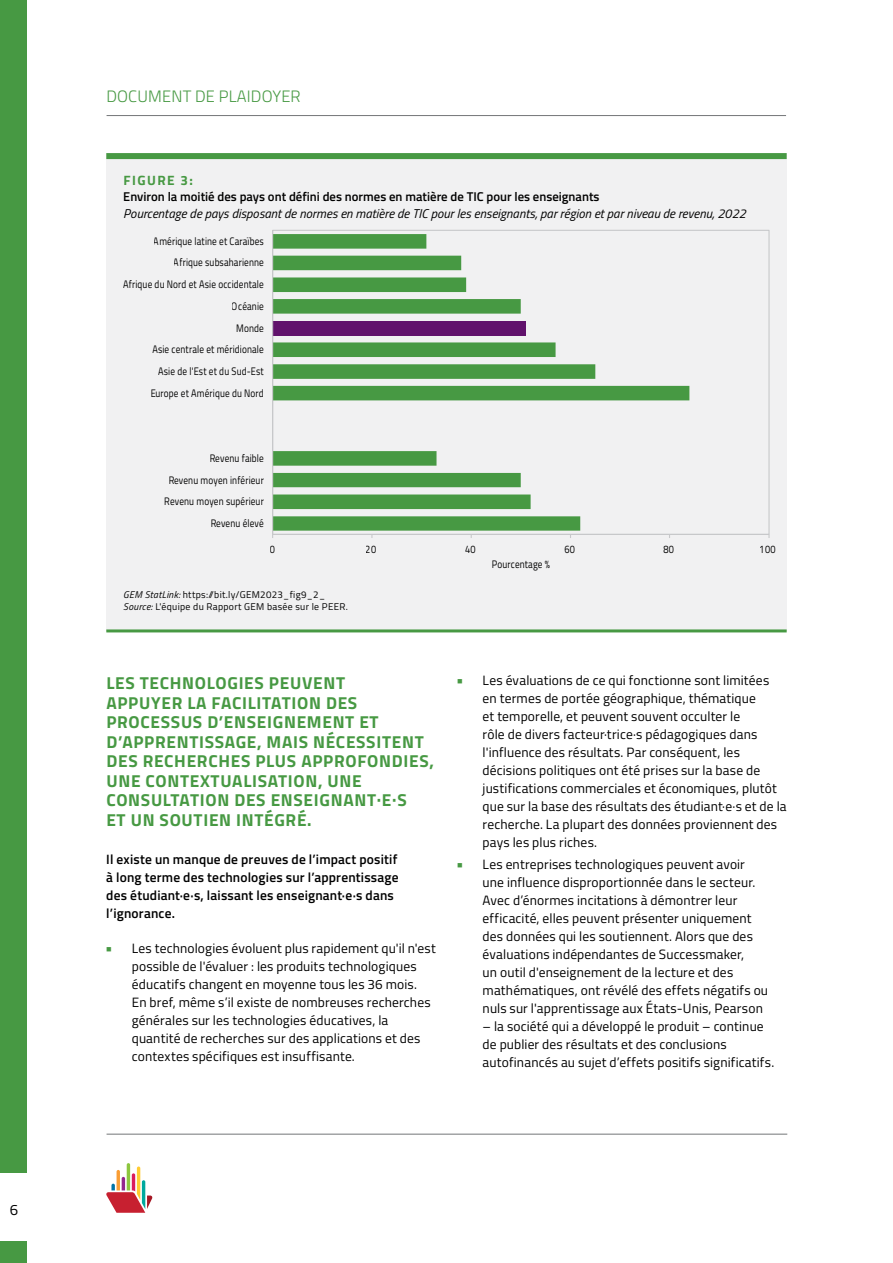
<style>
.page{position:relative;width:893px;height:1263px;background:#fff}
.page>*{position:absolute;margin:0;border:0;box-sizing:border-box;transform-origin:0 0}
.t1{font:700 17.25px/19.5px "Titillium Web";letter-spacing:.04em;color:#479943}
.t2{font:300 16.5px "Titillium Web";letter-spacing:.01em;color:#479943}
.t3{font:15px "Titillium Web";color:#000}
.t4{font:13.5px/18px "Titillium Web";letter-spacing:.01em;color:#000}
.t5{font:600 13.5px/18px "Titillium Web";letter-spacing:.015em;color:#000}
.t6{font:700 13.5px "Titillium Web";letter-spacing:.11em;color:#479943}
.t7{font:italic 12.75px "Titillium Web";letter-spacing:.005em;color:#000}
.t8{font:600 12.75px "Titillium Web";color:#000}
.t9{font:10.8px "Titillium Web";letter-spacing:.015em;color:#000;scale:.85 1}
.t10{font:9.75px/12px "Titillium Web";letter-spacing:.03em;color:#000}
.s1{font-style:italic}
</style>
<div class="page">
<div style="left:0;top:0;width:27px;height:1263px;background:#479943"></div>
<hr style="left:107px;top:115px;width:679px;height:1px;background:#737577">
<hr style="left:107px;top:1134px;width:680px;height:1px;background:#737577">
<svg style="left:106px;top:1163px;width:46px;height:50px"></svg>
<div style="left:0;top:1173px;width:85px;height:67px;background:#fff"></div>
<div style="left:106px;top:153px;width:681px;height:478px;background:#f1f1f2"></div>
<div style="left:106px;top:153px;width:681px;height:6px;background:#479943"></div>
<hr style="left:106px;top:629px;width:681px;height:3px;background:#479943">
<svg style="left:273px;top:234px;width:416px;height:297px"></svg>
<hr style="left:273px;top:534px;width:496px;height:1px;background:#c7c8ca">
<hr style="left:272px;top:230px;width:1px;height:304px;background:#c7c8ca">
<p class="t3" style="left:10px;top:1199px;width:10px">6</p>
<p class="t2" style="left:106px;top:85px;width:196px">DOCUMENT DE PLAIDOYER</p>
<p class="t6" style="left:123px;top:170px;width:71px">FIGURE 3:</p>
<p class="t8" style="left:123px;top:187px;width:478px">Environ la moitié des pays ont défini des normes en matière de TIC pour les enseignants</p>
<p class="t7" style="left:123px;top:204px;width:624px">Pourcentage de pays disposant de normes en matière de TIC pour les enseignants, par région et par niveau de revenu, 2022</p>
<p class="t9" style="left:154px;top:233px;width:131px">Amérique latine et Caraïbes</p>
<p class="t9" style="left:174px;top:255px;width:107px">Afrique subsaharienne</p>
<p class="t9" style="left:123px;top:277px;width:167px">Afrique du Nord et Asie occidentale</p>
<p class="t9" style="left:232px;top:298px;width:39px">Océanie</p>
<p class="t9" style="left:236px;top:320px;width:34px">Monde</p>
<p class="t9" style="left:152px;top:342px;width:133px">Asie centrale et méridionale</p>
<p class="t9" style="left:158px;top:363px;width:126px">Asie de l'Est et du Sud-Est</p>
<p class="t9" style="left:150px;top:385px;width:135px">Europe et Amérique du Nord</p>
<p class="t9" style="left:209px;top:450px;width:65px">Revenu faible</p>
<p class="t9" style="left:168px;top:472px;width:114px">Revenu moyen inférieur</p>
<p class="t9" style="left:164px;top:493px;width:119px">Revenu moyen supérieur</p>
<p class="t9" style="left:210px;top:515px;width:64px">Revenu élevé</p>
<p class="t9" style="left:270px;top:541px;width:8px">0</p>
<p class="t9" style="left:366px;top:541px;width:14px">20</p>
<p class="t9" style="left:465px;top:541px;width:14px">40</p>
<p class="t9" style="left:564px;top:541px;width:14px">60</p>
<p class="t9" style="left:664px;top:541px;width:14px">80</p>
<p class="t9" style="left:760px;top:541px;width:20px">100</p>
<p class="t9" style="left:492px;top:557px;width:70px">Pourcentage %</p>
<p class="t10" style="left:123px;top:588px;width:226px"><span class="s1">GEM StatLink:</span> https://bit.ly/GEM2023_fig9_2_<br><span class="s1">Source:</span> L'équipe du Rapport GEM basée sur le PEER.</p>
<p class="t1" style="left:106px;top:673px;width:329px">LES TECHNOLOGIES PEUVENT<br>APPUYER LA FACILITATION DES<br>PROCESSUS D’ENSEIGNEMENT ET<br>D’APPRENTISSAGE, MAIS NÉCESSITENT<br>DES RECHERCHES PLUS APPROFONDIES,<br>UNE CONTEXTUALISATION, UNE<br>CONSULTATION DES ENSEIGNANT·E·S<br>ET UN SOUTIEN INTÉGRÉ.</p>
<p class="t5" style="left:106px;top:850px;width:294px">Il existe un manque de preuves de l’impact positif à long terme des technologies sur l’apprentissage des étudiant·e·s, laissant les enseignant·e·s dans l’ignorance.</p>
<p class="t4" style="left:132px;top:939px;width:305px">Les technologies évoluent plus rapidement qu'il n'est possible de l'évaluer : les produits technologiques éducatifs changent en moyenne tous les 36 mois.<br>En bref, même s’il existe de nombreuses recherches générales sur les technologies éducatives, la quantité de recherches sur des applications et des contextes spécifiques est insuffisante.</p>
<p class="t4" style="left:483px;top:671px;width:305px">Les évaluations de ce qui fonctionne sont limitées en termes de portée géographique, thématique<br>et temporelle, et peuvent souvent occulter le<br>rôle de divers facteur·trice·s pédagogiques dans l'influence des résultats. Par conséquent, les décisions politiques ont été prises sur la base de justifications commerciales et économiques, plutôt que sur la base des résultats des étudiant·e·s et de la recherche. La plupart des données proviennent des pays les plus riches.</p>
<p class="t4" style="left:483px;top:855px;width:287px">Les entreprises technologiques peuvent avoir une influence disproportionnée dans le secteur.<br>Avec d’énormes incitations à démontrer leur efficacité, elles peuvent présenter uniquement des données qui les soutiennent. Alors que des évaluations indépendantes de Successmaker,<br>un outil d'enseignement de la lecture et des mathématiques, ont révélé des effets négatifs ou nuls sur l'apprentissage aux États-Unis, Pearson</p>
<p class="t4" style="left:483px;top:1017px;width:293px">– la société qui a développé le produit – continue de publier des résultats et des conclusions autofinancés au sujet d’effets positifs significatifs.</p>
</div>
